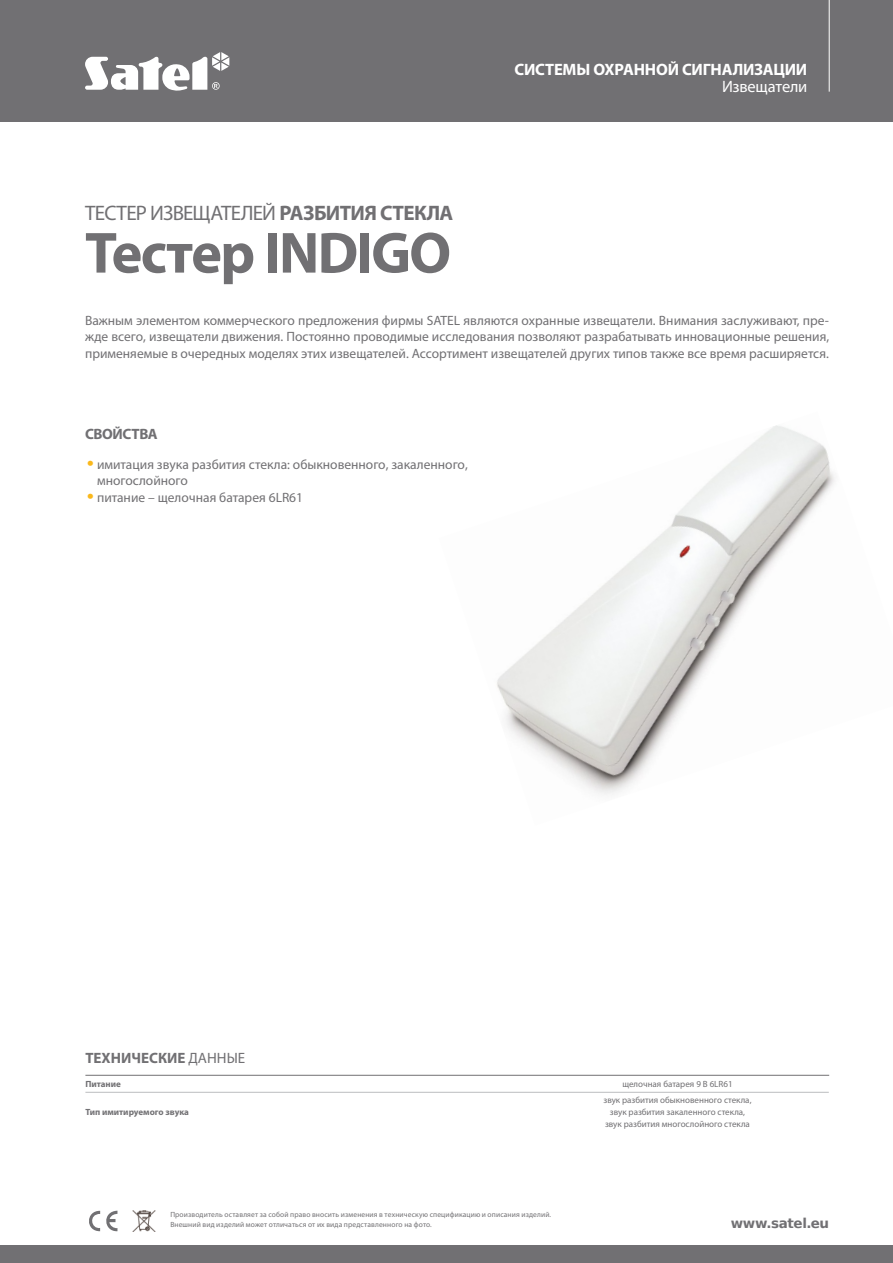
<style>
.page{position:relative;width:893px;height:1263px;background:#fff}
.page>*{position:absolute;margin:0;border:0;box-sizing:border-box;transform-origin:0 0}
.t1{font:700 58.5px "Myriad Pro";letter-spacing:-.03em;color:#717073}
.t2{font:21px "Myriad Pro";letter-spacing:-.04em;color:#717073}
.t3{font:700 16.5px "Myriad Pro";letter-spacing:-.015em;color:#fff}
.t4{font:16.5px "Myriad Pro";letter-spacing:-.015em;color:#fff}
.t5{font:700 15px "Myriad Pro";color:#717073}
.t6{font:700 15px "Myriad Pro";letter-spacing:-.025em;color:#717073}
.t7{font:13.5px/16.5px "Myriad Pro";color:#717073}
.t8{font:700 13.5px "Prima Sans EU";letter-spacing:-.03em;color:#717073}
.t9{font:9px/12px "Myriad Pro";color:#717073;text-align:center}
.t10{font:700 9px "Myriad Pro";color:#717073}
.t11{font:7.5px/10.5px "Myriad Pro";letter-spacing:.02em;color:#717073}
.s1{font-weight:700}
.s2{font-family:"Prima Sans EU";font-size:18px;color:#fab81c}
.s3{font-weight:400}
</style>
<div class="page">
<div style="left:0;top:0;width:893px;height:121px;background:#717073"></div>
<svg style="left:85px;top:52px;width:144px;height:39px"></svg>
<hr style="left:829px;top:0;width:1px;height:92px;background:#fff">
<img style="left:132px;top:1210px;width:24px;height:21px">
<svg style="left:89px;top:1210px;width:28px;height:22px"></svg>
<div style="left:0;top:1245px;width:893px;height:18px;background:#717073"></div>
<img style="left:497px;top:425px;width:338px;height:370px">
<hr style="left:85px;top:1092px;width:441px;height:1px;background:#bcbdbf">
<hr style="left:526px;top:1092px;width:303px;height:1px;background:#bcbdbf">
<hr style="left:85px;top:1075px;width:441px;height:1px;background:#717073">
<hr style="left:526px;top:1075px;width:303px;height:1px;background:#717073">
<h2 class="t2" style="left:85px;top:200px;width:370px">ТЕСТЕР ИЗВЕЩАТЕЛЕЙ <span class="s1">РАЗБИТИЯ СТЕКЛА</span></h2>
<h1 class="t1" style="left:85px;top:215px;width:368px">Тестер INDIGO</h1>
<p class="t3" style="left:514px;top:59px;width:294px">СИСТЕМЫ ОХРАННОЙ СИГНАЛИЗАЦИИ</p>
<p class="t4" style="left:722px;top:76px;width:87px">Извещатели</p>
<p class="t7" style="left:85px;top:312px;width:746px;text-align:justify">Важным элементом коммерческого предложения фирмы SATEL являются охранные извещатели. Внимания заслуживают, пре&shy;жде всего, извещатели движения. Постоянно проводимые исследования позволяют разрабатывать инновационные решения, применяемые в очередных моделях этих извещателей. Ассортимент извещателей других типов также все время расширяется.</p>
<p class="t6" style="left:85px;top:425px;width:74px">СВОЙСТВА</p>
<p class="t7" style="left:97px;top:456px;width:372px;text-indent:-12px"><span class="s2">•</span>имитация звука разбития стекла: обыкновенного, закаленного, многослойного</p>
<p class="t7" style="left:85px;top:489px;width:220px"><span class="s2">•</span>питание – щелочная батарея 6LR61</p>
<p class="t5" style="left:85px;top:1048px;width:161px">ТЕХНИЧЕСКИЕ <span class="s3">ДАННЫЕ</span></p>
<p class="t10" style="left:85px;top:1078px;width:37px">Питание</p>
<p class="t9" style="left:622px;top:1078px;width:112px">щелочная батарея 9 В 6LR61</p>
<p class="t10" style="left:85px;top:1106px;width:105px">Тип имитируемого звука</p>
<p class="t9" style="left:603px;top:1094px;width:150px">звук разбития обыкновенного стекла, звук разбития закаленного стекла, звук разбития многослойного стекла</p>
<p class="t11" style="left:170px;top:1209px;width:382px">Производитель оставляет за собой право вносить изменения в техническую спецификацию и описания изделий.<br>Внешний вид изделий может отличаться от их вида представленного на фото.</p>
<p class="t8" style="left:731px;top:1213px;width:100px">www.satel.eu</p>
</div>
